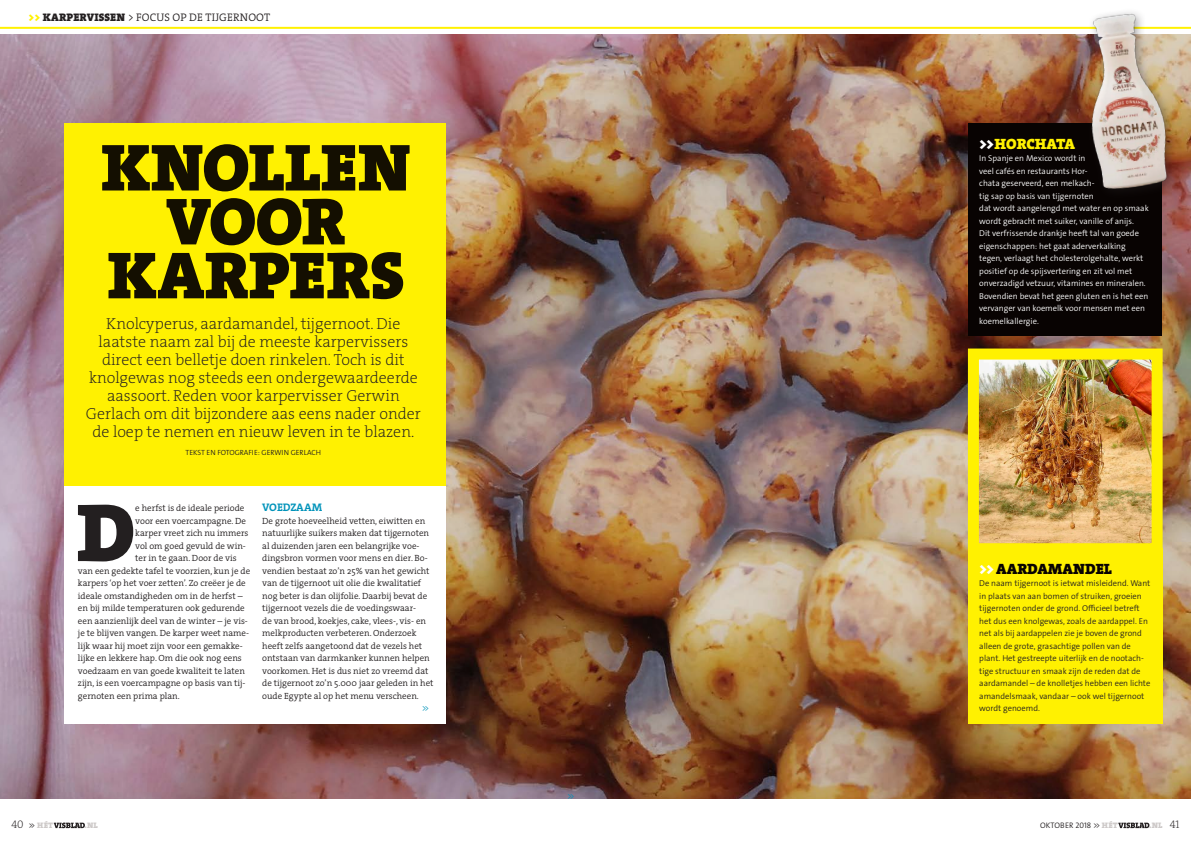
<style>
.page{position:relative;width:1191px;height:842px;background:#fff}
.page>*{position:absolute;margin:0;border:0;box-sizing:border-box;transform-origin:0 0}
.t1{font:83.1px "The Serif HP9 Blk";color:#231f20}
.t2{font:67.2px/53.9px "The Serif HP9 Blk";letter-spacing:-.005em;color:#080302;text-align:center}
.t3{font:16px/18px "The Serif HP2 Ex Lig";color:#231f20;text-align:center}
.t4{font:15px "The Serif HP9 Blk";color:#080302}
.t5{font:15px "The Serif HP9 Blk";color:#fff101}
.t6{font:11px "The Serif HP4 Se Lig";letter-spacing:.015em;color:#231f20}
.t7{font:11px "The Serif HP7 Bld";color:#0093ba}
.t8{font:9px/12.5px "The Serif HP4 Se Lig";color:#231f20}
.t9{font:300 8.5px/12.5px "The Sans Os F";color:#fff}
.t10{font:300 8.5px/12.5px "The Sans Os F";color:#231f20}
.t11{font:300 8.5px "The Sans Os F";color:#0093ba}
.t12{font:300 8px "The Sans Os F";letter-spacing:.015em;color:#231f20}
.t13{font:8px "The Serif HP9 Blk";letter-spacing:.03em;color:#cdc9c8}
.t14{font:300 7.5px "The Sans Os F";color:#231f20}
.s1{font-family:"The Serif HP9 Blk";color:#fff101}
.s2{font-family:"The Serif HP9 Blk"}
.s3{color:#fff}
.s4{font-family:"The Serif HP2 Ex Lig";font-size:11px;color:#231f20}
.s5{font-family:"The Sans Os F";font-weight:300;color:#231f20}
.s6{font-family:"The Serif HP9 Blk";font-weight:400;color:#cdc9c8}
</style>
<div class="page">
<svg style="left:54px;top:822px;width:31px;height:6px"></svg>
<svg style="left:1118px;top:822px;width:31px;height:6px"></svg>
<img style="left:0;top:34px;width:1191px;height:764px">
<div style="left:65px;top:124px;width:381px;height:372px;background:#fff101"></div>
<div style="left:65px;top:486px;width:381px;height:238px;background:#fff"></div>
<hr style="left:0;top:27px;width:1191px;height:2px;background:#fff101">
<div style="left:968px;top:124px;width:193px;height:212px;background:#080302"></div>
<img style="left:1063px;top:12px;width:119px;height:187px">
<div style="left:968px;top:548px;width:194px;height:176px;background:#fff101"></div>
<img style="left:980px;top:361px;width:170px;height:181px">
<div style="left:968px;top:349px;width:194px;height:205px;border:11px solid #fff101"></div>
<p class="t6" style="left:28px;top:10px;width:243px"><span class="s1">&gt;&gt;</span> <span class="s2">KARPERVISSEN</span> &gt; FOCUS OP DE TIJGERNOOT</p>
<h2 class="t2" style="left:101px;top:140px;width:311px">KNOLLEN<br>VOOR<br>KARPERS</h2>
<p class="t3" style="left:86px;top:314px;width:336px">Knolcyperus, aardamandel, tijgernoot. Die laatste naam zal bij de meeste karpervissers direct een belletje doen rinkelen. Toch is dit knolgewas nog steeds een ondergewaardeerde aassoort. Reden voor karpervisser Gerwin Gerlach om dit bijzondere aas eens nader onder de loep te nemen en nieuw leven in te blazen.</p>
<p class="t14" style="left:186px;top:447px;width:137px">TEKST EN FOTOGRAFIE: GERWIN GERLACH</p>
<h1 class="t1" style="left:77px;top:476px;width:60px">D</h1>
<p class="t8" style="left:135px;top:502px;width:111px">e herfst is de ideale periode</p>
<p class="t8" style="left:135px;top:514px;width:112px">voor een voercampagne. De</p>
<p class="t8" style="left:135px;top:527px;width:115px">karper vreet zich nu immers</p>
<p class="t8" style="left:135px;top:539px;width:112px">vol om goed gevuld de win-</p>
<p class="t8" style="left:135px;top:552px;width:103px">ter in te gaan. Door de vis</p>
<p class="t8" style="left:78px;top:564px;width:174px">van een gedekte tafel te voorzien, kun je de</p>
<p class="t8" style="left:78px;top:577px;width:169px">karpers ‘op het voer zetten’. Zo creëer je de</p>
<p class="t8" style="left:78px;top:589px;width:166px">ideale omstandigheden om in de herfst –</p>
<p class="t8" style="left:78px;top:602px;width:168px">en bij milde temperaturen ook gedurende</p>
<p class="t8" style="left:78px;top:614px;width:171px">een aanzienlijk deel van de winter – je vis-</p>
<p class="t8" style="left:78px;top:627px;width:172px">je te blijven vangen. De karper weet name-</p>
<p class="t8" style="left:78px;top:639px;width:166px">lijk waar hij moet zijn voor een gemakke-</p>
<p class="t8" style="left:78px;top:652px;width:165px">lijke en lekkere hap. Om die ook nog eens</p>
<p class="t8" style="left:78px;top:664px;width:168px">voedzaam en van goede kwaliteit te laten</p>
<p class="t8" style="left:78px;top:677px;width:169px">zijn, is een voercampagne op basis van tij-</p>
<p class="t8" style="left:78px;top:689px;width:103px">gernoten een prima plan.</p>
<p class="t7" style="left:262px;top:500px;width:61px">VOEDZAAM</p>
<p class="t8" style="left:262px;top:514px;width:173px">De grote hoeveelheid vetten, eiwitten en natuurlijke suikers maken dat tijgernoten al duizenden jaren een belangrijke voe&shy;dingsbron vormen voor mens en dier. Bo&shy;vendien bestaat zo’n 25% van het gewicht van de tijgernoot uit olie die kwalitatief nog beter is dan olijfolie. Daarbij bevat de tijgernoot vezels die de voedingswaar-<br>de van brood, koekjes, cake, vlees-, vis- en melkproducten verbeteren. Onderzoek heeft zelfs aangetoond dat de vezels het ontstaan van darmkanker kunnen helpen voorkomen. Het is dus niet zo vreemd dat de tijgernoot zo’n 5.000 jaar geleden in het oude Egypte al op het menu verscheen.</p>
<p class="t11" style="left:422px;top:703px;width:9px">&gt;&gt;</p>
<p class="t11" style="left:567px;top:790px;width:9px">&gt;&gt;</p>
<h3 class="t5" style="left:979px;top:133px;width:97px"><span class="s3">&gt;&gt;</span> HORCHATA</h3>
<p class="t9" style="left:979px;top:152px;width:171px">In Spanje en Mexico wordt in<br>veel cafés en restaurants Hor-<br>chata geserveerd, een melkach-<br>tig sap op basis van tijgernoten<br>dat wordt aangelengd met water en op smaak wordt gebracht met suiker, vanille of anijs.<br>Dit verfrissende drankje heeft tal van goede eigenschappen: het gaat aderverkalking tegen, verlaagt het cholesterolgehalte, werkt positief op de spijsvertering en zit vol met onverzadigd vetzuur, vitamines en mineralen.<br>Bovendien bevat het geen gluten en is het een vervanger van koemelk voor mensen met een koemelkallergie.</p>
<h3 class="t4" style="left:979px;top:558px;width:134px"><span class="s3">&gt;&gt;</span> AARDAMANDEL</h3>
<p class="t10" style="left:979px;top:577px;width:173px">De naam tijgernoot is ietwat misleidend. Want in plaats van aan bomen of struiken, groeien tijgernoten onder de grond. Officieel betreft het dus een knolgewas, zoals de aardappel. En net als bij aardappelen zie je boven de grond alleen de grote, grasachtige pollen van de plant. Het gestreepte uiterlijk en de nootach&shy;tige structuur en smaak zijn de reden dat de aardamandel – de knolletjes hebben een lichte amandelsmaak, vandaar – ook wel tijgernoot wordt genoemd.</p>
<p class="t13" style="left:11px;top:820px;width:43px"><span class="s4">40</span> <span class="s5">&gt;&gt;</span> HÉT</p>
<p class="t13" style="left:85px;top:820px;width:15px">.NL</p>
<p class="t12" style="left:1040px;top:820px;width:79px">OKTOBER 2018 &gt;&gt; <span class="s6">HÉT</span></p>
<p class="t13" style="left:1149px;top:820px;width:32px">.NL <span class="s4">41</span></p>
</div>
